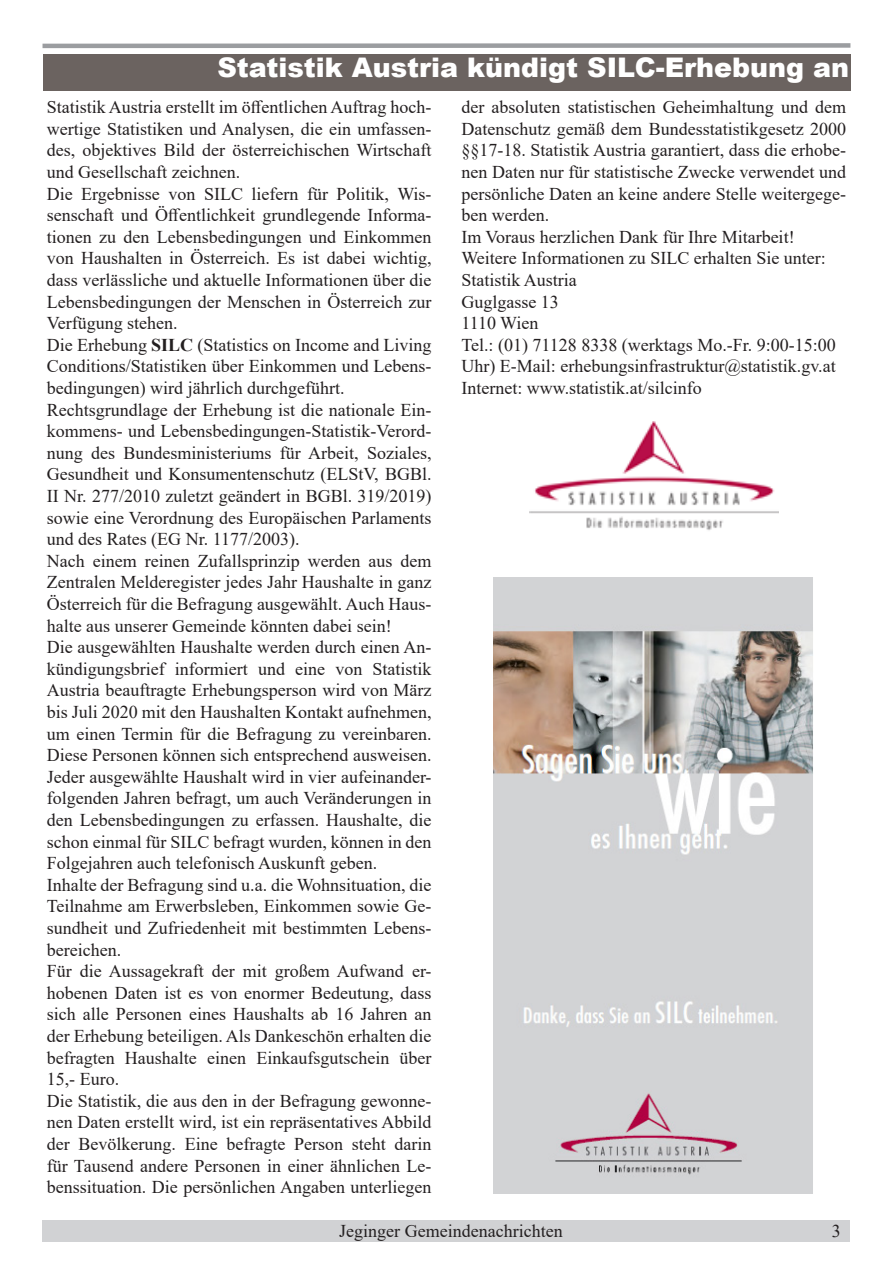
<style>
.page{position:relative;width:893px;height:1263px;background:#fff}
.page>*{position:absolute;margin:0;border:0;box-sizing:border-box;transform-origin:0 0}
.t1{font:900 27px "Arial";color:#fff}
.t2{font:18px/21.6px "Times New Roman";color:#231f20;text-align:justify}
.t3{font:18px "Times New Roman";letter-spacing:-.02em;color:#231f20}
.s1{font-weight:700}
</style>
<div class="page">
<div style="left:43px;top:1220px;width:807px;height:22px;background:#d1d2d4"></div>
<svg style="left:42px;top:43px;width:809px;height:6px"></svg>
<div style="left:43px;top:54px;width:808px;height:37px;background:#6b6360"></div>
<img style="left:494px;top:577px;width:319px;height:616px">
<img style="left:529px;top:421px;width:249px;height:110px">
<p class="t1" style="left:217px;top:48px;width:633px">Statistik Austria kündigt SILC-Erhebung an</p>
<p class="t2" style="left:47px;top:96px;width:386px">Statistik Austria erstellt im öffentlichen Auftrag hoch&shy;wertige Statistiken und Analysen, die ein umfassen&shy;des, objektives Bild der österreichischen Wirtschaft und Gesellschaft zeichnen.</p>
<p class="t2" style="left:47px;top:182px;width:386px">Die Ergebnisse von SILC liefern für Politik, Wis&shy;senschaft und Öffentlichkeit grundlegende Informa&shy;tionen zu den Lebensbedingungen und Einkommen von Haushalten in Österreich. Es ist dabei wichtig, dass verlässliche und aktuelle Informationen über die Lebensbedingungen der Menschen in Österreich zur Verfügung stehen.</p>
<p class="t2" style="left:47px;top:333px;width:386px">Die Erhebung <span class="s1">SILC</span> (Statistics on Income and Living Conditions/Statistiken über Einkommen und Lebens&shy;bedingungen) wird jährlich durchgeführt.</p>
<p class="t2" style="left:47px;top:398px;width:386px">Rechtsgrundlage der Erhebung ist die nationale Ein&shy;kommens- und Lebensbedingungen-Statistik-Verord&shy;nung des Bundesministeriums für Arbeit, Soziales, Gesundheit und Konsumentenschutz (ELStV, BGBl.<br>II Nr. 277/2010 zuletzt geändert in BGBl. 319/2019) sowie eine Verordnung des Europäischen Parlaments und des Rates (EG Nr. 1177/2003).</p>
<p class="t2" style="left:47px;top:549px;width:386px">Nach einem reinen Zufallsprinzip werden aus dem Zentralen Melderegister jedes Jahr Haushalte in ganz Österreich für die Befragung ausgewählt. Auch Haus&shy;halte aus unserer Gemeinde könnten dabei sein!</p>
<p class="t2" style="left:47px;top:636px;width:386px">Die ausgewählten Haushalte werden durch einen An&shy;kündigungsbrief informiert und eine von Statistik Austria beauftragte Erhebungsperson wird von März bis Juli 2020 mit den Haushalten Kontakt aufnehmen, um einen Termin für die Befragung zu vereinbaren.<br>Diese Personen können sich entsprechend ausweisen.<br>Jeder ausgewählte Haushalt wird in vier aufeinander&shy;folgenden Jahren befragt, um auch Veränderungen in den Lebensbedingungen zu erfassen. Haushalte, die schon einmal für SILC befragt wurden, können in den Folgejahren auch telefonisch Auskunft geben.</p>
<p class="t2" style="left:47px;top:873px;width:386px">Inhalte der Befragung sind u.a. die Wohnsituation, die Teilnahme am Erwerbsleben, Einkommen sowie Ge&shy;sundheit und Zufriedenheit mit bestimmten Lebens&shy;bereichen.</p>
<p class="t2" style="left:47px;top:960px;width:386px">Für die Aussagekraft der mit großem Aufwand er&shy;hobenen Daten ist es von enormer Bedeutung, dass sich alle Personen eines Haushalts ab 16 Jahren an der Erhebung beteiligen. Als Dankeschön erhalten die befragten Haushalte einen Einkaufsgutschein über 15,- Euro.</p>
<p class="t2" style="left:47px;top:1089px;width:386px">Die Statistik, die aus den in der Befragung gewonne&shy;nen Daten erstellt wird, ist ein repräsentatives Abbild der Bevölkerung. Eine befragte Person steht darin für Tausend andere Personen in einer ähnlichen Le&shy;benssituation. Die persönlichen Angaben unterliegen</p>
<p class="t2" style="left:461px;top:96px;width:386px">der absoluten statistischen Geheimhaltung und dem Datenschutz gemäß dem Bundesstatistikgesetz 2000 §§17-18. Statistik Austria garantiert, dass die erhobe&shy;nen Daten nur für statistische Zwecke verwendet und persönliche Daten an keine andere Stelle weitergege&shy;ben werden.</p>
<p class="t2" style="left:461px;top:225px;width:335px">Im Voraus herzlichen Dank für Ihre Mitarbeit!</p>
<p class="t2" style="left:461px;top:247px;width:366px">Weitere Informationen zu SILC erhalten Sie unter:</p>
<p class="t2" style="left:461px;top:269px;width:117px">Statistik Austria</p>
<p class="t2" style="left:461px;top:290px;width:99px">Guglgasse 13</p>
<p class="t3" style="left:461px;top:310px;width:79px">1110 Wien</p>
<p class="t2" style="left:461px;top:333px;width:376px">Tel.: (01) 71128 8338 (werktags Mo.-Fr. 9:00-15:00<br>Uhr) E-Mail: erhebungsinfrastruktur@statistik.gv.at</p>
<p class="t2" style="left:461px;top:377px;width:242px">Internet: www.statistik.at/silcinfo</p>
<p class="t2" style="left:339px;top:1220px;width:225px">Jeginger Gemeindenachrichten</p>
<p class="t2" style="left:832px;top:1220px;width:10px">3</p>
</div>
